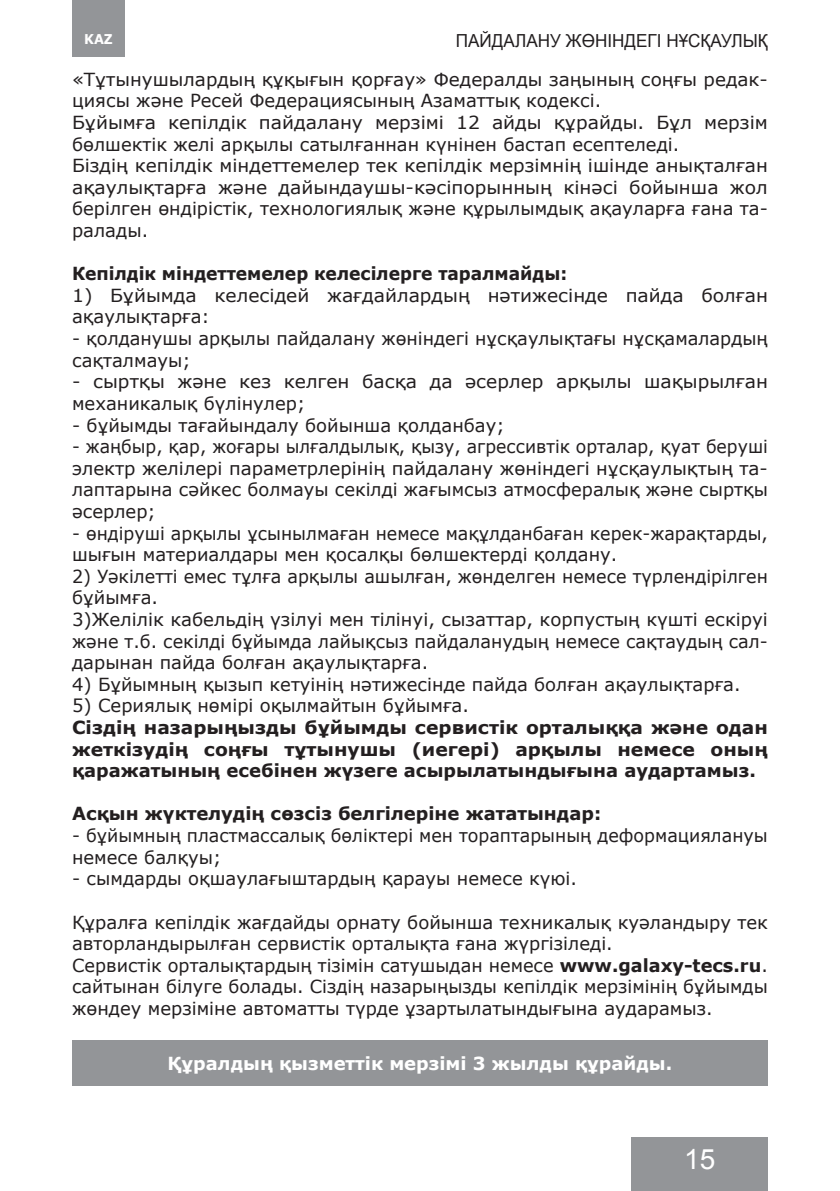
<style>
.page{position:relative;width:840px;height:1191px;background:#fff}
.page>*{position:absolute;margin:0;border:0;box-sizing:border-box;transform-origin:0 0}
.t1{font:28px "Arial";color:#fff}
.t2{font:18px/21.6px "Verdana";color:#231f20}
.t3{font:18px/21.6px "Verdana";color:#231f20;text-align:justify;scale:.96 1}
.t4{font:700 18px/21.6px "Verdana";color:#231f20;text-align:justify;scale:1.04 1}
.t5{font:18px/21.6px "Verdana";color:#231f20;scale:1.04 1}
.t6{font:700 18px "Verdana";color:#231f20;scale:.95 1}
.t7{font:700 18px "Verdana";color:#231f20}
.t8{font:700 18px "Verdana";color:#fff}
.t9{font:18px "Arial";color:#231f20;scale:.95 1}
.t10{font:700 13.6px "Verdana";color:#fff;scale:.95 1}
.s1{font-weight:700}
</style>
<div class="page">
<div style="left:72px;top:0;width:53px;height:57px;background:#939598"></div>
<div style="left:631px;top:1137px;width:136px;height:54px;background:#939598"></div>
<div style="left:72px;top:1040px;width:695px;height:45px;background:#939598"></div>
<p class="t9" style="left:455px;top:29px;width:330px">ПАЙДАЛАНУ ЖӨНІНДЕГІ НҰСҚАУЛЫҚ</p>
<p class="t2" style="left:72px;top:68px;width:697px">«Тұтынушылардың құқығын қорғау» Федералды заңының соңғы редак&shy;циясы және Ресей Федерациясының Азаматтық кодексі.<br>Бұйымға кепілдік пайдалану мерзімі 12 айды құрайды. Бұл мерзім бөлшектік желі арқылы сатылғаннан күнінен бастап есептеледі.<br>Біздің кепілдік міндеттемелер тек кепілдік мерзімнің ішінде анықталған ақаулықтарға және дайындаушы-кәсіпорынның кінәсі бойынша жол берілген өндірістік, технологиялық және құрылымдық ақауларға ғана та&shy;ралады.</p>
<p class="t6" style="left:72px;top:261px;width:522px">Кепілдік міндеттемелер келесілерге таралмайды:</p>
<p class="t5" style="left:72px;top:284px;width:670px">1) Бұйымда келесідей жағдайлардың нәтижесінде пайда болған ақаулықтарға:</p>
<p class="t2" style="left:72px;top:327px;width:697px">- қолданушы арқылы пайдалану жөніндегі нұсқаулықтағы нұсқамалардың сақталмауы;</p>
<p class="t5" style="left:72px;top:371px;width:670px">- сыртқы және кез келген басқа да әсерлер арқылы шақырылған механикалық бүлінулер;</p>
<p class="t2" style="left:72px;top:414px;width:433px">- бұйымды тағайындалу бойынша қолданбау;</p>
<p class="t3" style="left:72px;top:435px;width:726px">- жаңбыр, қар, жоғары ылғалдылық, қызу, агрессивтік орталар, қуат беруші электр желілері параметрлерінің пайдалану жөніндегі нұсқаулықтың та&shy;лаптарына сәйкес болмауы секілді жағымсыз атмосфералық және сыртқы әсерлер;</p>
<p class="t2" style="left:72px;top:522px;width:697px">- өндіруші арқылы ұсынылмаған немесе мақұлданбаған керек-жарақтарды, шығын материалдары мен қосалқы бөлшектерді қолдану.</p>
<p class="t2" style="left:72px;top:565px;width:697px">2) Уәкілетті емес тұлға арқылы ашылған, жөнделген немесе түрлендірілген бұйымға.<br>3)Желілік кабельдің үзілуі мен тілінуі, сызаттар, корпустың күшті ескіруі және т.б. секілді бұйымда лайықсыз пайдаланудың немесе сақтаудың сал&shy;дарынан пайда болған ақаулықтарға.</p>
<p class="t2" style="left:72px;top:673px;width:669px">4) Бұйымның қызып кетуінің нәтижесінде пайда болған ақаулықтарға.</p>
<p class="t2" style="left:72px;top:695px;width:398px">5) Сериялық нөмірі оқылмайтын бұйымға.</p>
<p class="t4" style="left:72px;top:716px;width:670px">Сіздің назарыңызды бұйымды сервистік орталыққа және одан жеткізудің соңғы тұтынушы (иегері) арқылы немесе оның қаражатының есебінен жүзеге асырылатындығына аудартамыз.</p>
<p class="t7" style="left:72px;top:801px;width:530px">Асқын жүктелудің сөзсіз белгілеріне жататындар:</p>
<p class="t2" style="left:72px;top:824px;width:697px">- бұйымның пластмассалық бөліктері мен тораптарының деформациялануы немесе балқуы;</p>
<p class="t2" style="left:72px;top:867px;width:506px">- сымдарды оқшаулағыштардың қарауы немесе күюі.</p>
<p class="t2" style="left:72px;top:911px;width:697px">Құралға кепілдік жағдайды орнату бойынша техникалық куәландыру тек авторландырылған сервистік орталықта ғана жүргізіледі.<br>Сервистік орталықтардың тізімін сатушыдан немесе <span class="s1">www.galaxy-tecs.ru</span>. сайтынан білуге болады. Сіздің назарыңызды кепілдік мерзімінің бұйымды жөндеу мерзіміне автоматты түрде ұзартылатындығына аударамыз.</p>
<p class="t8" style="left:167px;top:1050px;width:506px">Құралдың қызметтік мерзімі 3 жылды құрайды.</p>
<p class="t10" style="left:84px;top:30px;width:32px">KAZ</p>
<h1 class="t1" style="left:683px;top:1141px;width:33px">15</h1>
</div>
